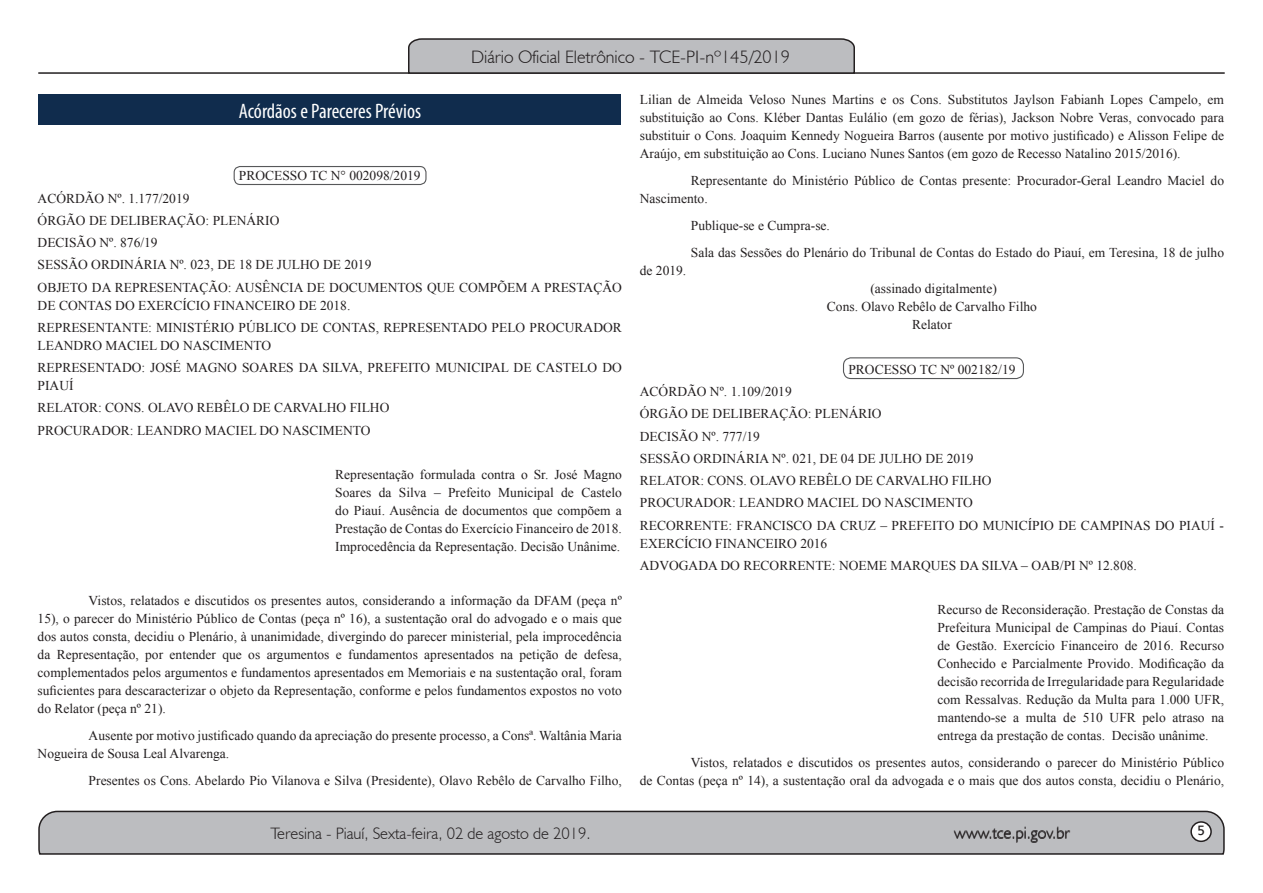
<style>
.page{position:relative;width:1263px;height:893px;background:#fff}
.page>*{position:absolute;margin:0;border:0;box-sizing:border-box;transform-origin:0 0}
.t1{font:condensed 21px "Myriad Pro";color:#fff}
.t2{font:300 18px "Humanist 521 BT";color:#231f20}
.t3{font:300 16.5px "Humanist 521 BT";color:#231f20}
.t4{font:15px "Estrangelo Edessa";color:#231f20}
.parag__12{font:13.5px/18px "Times New Roman";color:#231f20;text-align:justify}
.parag_0{font:13.5px/18px "Times New Roman";color:#231f20}
.parag_70{font:13.5px/18px "Times New Roman";color:#231f20;text-align:justify}
.assinatura_centraliz{font:13.5px "Times New Roman";color:#231f20}
.PROC_CENTRALIZADO{font:13.5px "Times New Roman";color:#231f20}
</style>
<div class="page">
<svg style="left:38px;top:810px;width:1187px;height:45px;background:#b3b3b6"></svg>
<div style="left:1191px;top:822px;width:20px;height:19px;background:#fff;border-radius:50%"></div>
<div style="left:1190px;top:821px;width:22px;height:21px;border:2px solid #231f20;border-radius:50%"></div>
<hr style="left:38px;top:72px;width:1187px;height:2px;background:#231f20">
<svg style="left:407px;top:38px;width:449px;height:36px;background:#aeafb2"></svg>
<div style="left:39px;top:94px;width:582px;height:31px;background:#102c4d"></div>
<div style="left:843px;top:357px;width:181px;height:22px;border:1px solid #57585a;border-radius:8px"></div>
<div style="left:234px;top:166px;width:192px;height:19px;border:1px solid #57585a;border-radius:6px"></div>
<h2 class="t2" style="left:471px;top:46px;width:320px">Diário Oficial Eletrônico - TCE-PI-nº145/2019</h2>
<p class="t1" style="left:239px;top:98px;width:184px">Acórdãos e Pareceres Prévios</p>
<p class="PROC_CENTRALIZADO" style="left:239px;top:167px;width:183px">PROCESSO TC N° 002098/2019</p>
<p class="parag_0" style="left:38px;top:189px;width:153px">ACÓRDÃO Nº. 1.177/2019</p>
<p class="parag_0" style="left:38px;top:211px;width:243px">ÓRGÃO DE DELIBERAÇÃO: PLENÁRIO</p>
<p class="parag_0" style="left:38px;top:233px;width:122px">DECISÃO Nº. 876/19</p>
<p class="parag_0" style="left:38px;top:256px;width:335px">SESSÃO ORDINÁRIA Nº. 023, DE 18 DE JULHO DE 2019</p>
<p class="parag_0" style="left:38px;top:278px;width:586px">OBJETO DA REPRESENTAÇÃO: AUSÊNCIA DE DOCUMENTOS QUE COMPÕEM A PRESTAÇÃO<br>DE CONTAS DO EXERCÍCIO FINANCEIRO DE 2018.</p>
<p class="parag_0" style="left:38px;top:318px;width:586px">REPRESENTANTE: MINISTÉRIO PÚBLICO DE CONTAS, REPRESENTADO PELO PROCURADOR<br>LEANDRO MACIEL DO NASCIMENTO</p>
<p class="parag_0" style="left:38px;top:358px;width:586px">REPRESENTADO: JOSÉ MAGNO SOARES DA SILVA, PREFEITO MUNICIPAL DE CASTELO DO<br>PIAUÍ</p>
<p class="parag_0" style="left:38px;top:399px;width:353px">RELATOR: CONS. OLAVO REBÊLO DE CARVALHO FILHO</p>
<p class="parag_0" style="left:38px;top:421px;width:335px">PROCURADOR: LEANDRO MACIEL DO NASCIMENTO</p>
<p class="parag_70" style="left:335px;top:465px;width:288px">Representação formulada contra o Sr. José Magno Soares da Silva – Prefeito Municipal de Castelo do Piauí. Ausência de documentos que compõem a Prestação de Contas do Exercício Financeiro de 2018.<br>Improcedência da Representação. Decisão Unânime.</p>
<p class="parag__12" style="left:38px;top:591px;width:586px;text-indent:51px">Vistos, relatados e discutidos os presentes autos, considerando a informação da DFAM (peça nº 15), o parecer do Ministério Público de Contas (peça nº 16), a sustentação oral do advogado e o mais que dos autos consta, decidiu o Plenário, à unanimidade, divergindo do parecer ministerial, pela improcedência da Representação, por entender que os argumentos e fundamentos apresentados na petição de defesa, complementados pelos argumentos e fundamentos apresentados em Memoriais e na sustentação oral, foram suficientes para descaracterizar o objeto da Representação, conforme e pelos fundamentos expostos no voto do Relator (peça nº 21).</p>
<p class="parag__12" style="left:38px;top:726px;width:586px;text-indent:51px">Ausente por motivo justificado quando da apreciação do presente processo, a Consª. Waltânia Maria<br>Nogueira de Sousa Leal Alvarenga.</p>
<p class="parag__12" style="left:89px;top:771px;width:535px">Presentes os Cons. Abelardo Pio Vilanova e Silva (Presidente), Olavo Rebêlo de Carvalho Filho,</p>
<p class="parag__12" style="left:640px;top:90px;width:586px">Lilian de Almeida Veloso Nunes Martins e os Cons. Substitutos Jaylson Fabianh Lopes Campelo, em substituição ao Cons. Kléber Dantas Eulálio (em gozo de férias), Jackson Nobre Veras, convocado para substituir o Cons. Joaquim Kennedy Nogueira Barros (ausente por motivo justificado) e Alisson Felipe de Araújo, em substituição ao Cons. Luciano Nunes Santos (em gozo de Recesso Natalino 2015/2016).</p>
<p class="parag__12" style="left:640px;top:171px;width:586px;text-indent:51px">Representante do Ministério Público de Contas presente: Procurador-Geral Leandro Maciel do<br>Nascimento.</p>
<p class="parag__12" style="left:691px;top:216px;width:141px">Publique-se e Cumpra-se.</p>
<p class="parag__12" style="left:691px;top:243px;width:535px">Sala das Sessões do Plenário do Tribunal de Contas do Estado do Piauí, em Teresina, 18 de julho</p>
<p class="parag__12" style="left:640px;top:261px;width:48px">de 2019.</p>
<p class="assinatura_centraliz" style="left:870px;top:279px;width:128px">(assinado digitalmente)</p>
<p class="assinatura_centraliz" style="left:827px;top:297px;width:211px">Cons. Olavo Rebêlo de Carvalho Filho</p>
<p class="assinatura_centraliz" style="left:912px;top:315px;width:41px">Relator</p>
<p class="PROC_CENTRALIZADO" style="left:848px;top:360px;width:169px">PROCESSO TC Nº 002182/19</p>
<p class="parag_0" style="left:640px;top:382px;width:153px">ACÓRDÃO Nº. 1.109/2019</p>
<p class="parag_0" style="left:640px;top:405px;width:243px">ÓRGÃO DE DELIBERAÇÃO: PLENÁRIO</p>
<p class="parag_0" style="left:640px;top:427px;width:122px">DECISÃO Nº. 777/19</p>
<p class="parag_0" style="left:640px;top:449px;width:335px">SESSÃO ORDINÁRIA Nº. 021, DE 04 DE JULHO DE 2019</p>
<p class="parag_0" style="left:640px;top:471px;width:353px">RELATOR: CONS. OLAVO REBÊLO DE CARVALHO FILHO</p>
<p class="parag_0" style="left:640px;top:494px;width:335px">PROCURADOR: LEANDRO MACIEL DO NASCIMENTO</p>
<p class="parag_0" style="left:640px;top:516px;width:586px">RECORRENTE: FRANCISCO DA CRUZ – PREFEITO DO MUNICÍPIO DE CAMPINAS DO PIAUÍ -<br>EXERCÍCIO FINANCEIRO 2016</p>
<p class="parag_0" style="left:640px;top:556px;width:498px">ADVOGADA DO RECORRENTE: NOEME MARQUES DA SILVA – OAB/PI Nº 12.808.</p>
<p class="parag_70" style="left:937px;top:601px;width:288px">Recurso de Reconsideração. Prestação de Constas da Prefeitura Municipal de Campinas do Piauí. Contas de Gestão. Exercício Financeiro de 2016. Recurso Conhecido e Parcialmente Provido. Modificação da decisão recorrida de Irregularidade para Regularidade com Ressalvas. Redução da Multa para 1.000 UFR, mantendo-se a multa de 510 UFR pelo atraso na entrega da prestação de contas. Decisão unânime.</p>
<p class="parag__12" style="left:640px;top:754px;width:586px;text-align:right">Vistos, relatados e discutidos os presentes autos, considerando o parecer do Ministério Público<br>de Contas (peça nº 14), a sustentação oral da advogada e o mais que dos autos consta, decidiu o Plenário,</p>
<p class="t3" style="left:271px;top:823px;width:322px">Teresina - Piauí, Sexta-feira, 02 de agosto de 2019.</p>
<p class="t3" style="left:954px;top:822px;width:117px">www.tce.pi.gov.br</p>
<p class="t4" style="left:1197px;top:823px;width:9px">5</p>
</div>
